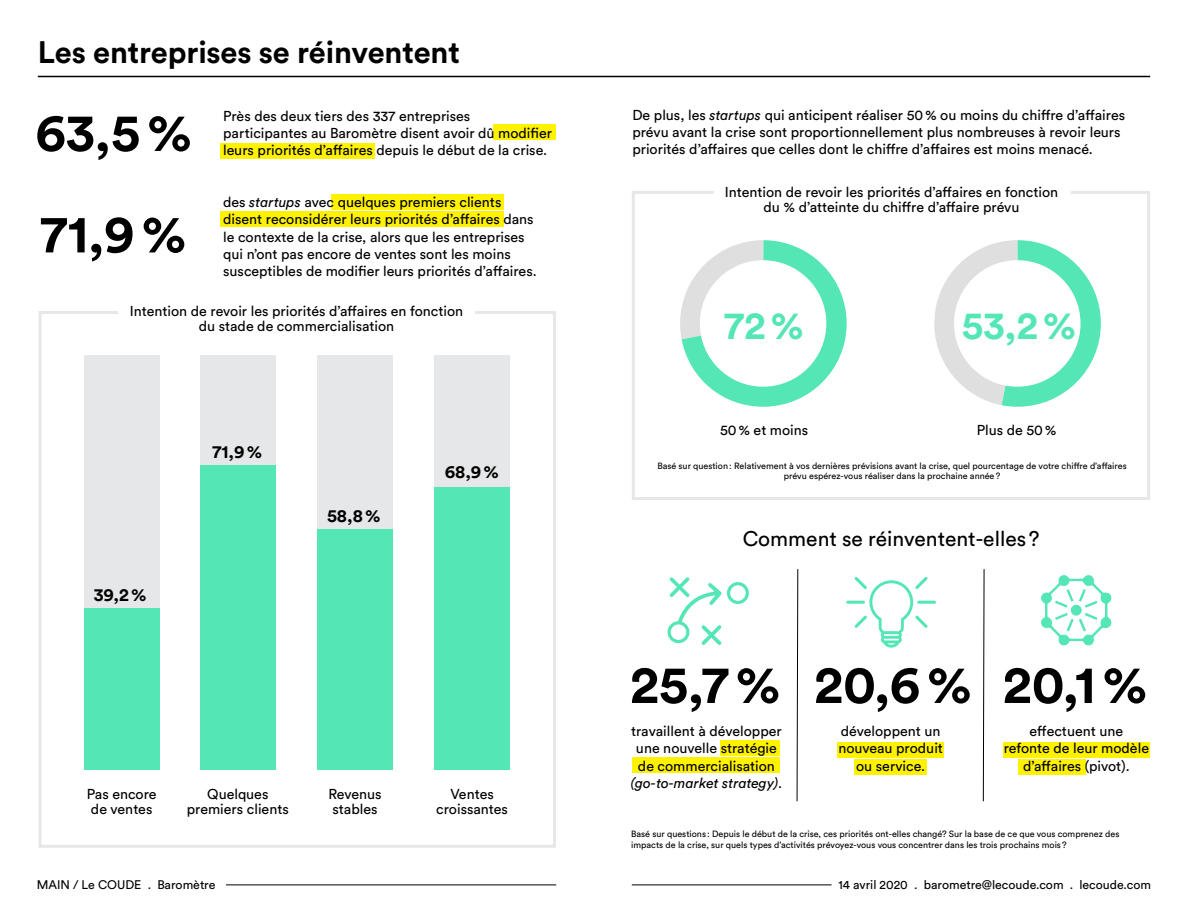
<style>
.page{position:relative;width:1188px;height:918px;background:#fff}
.page>*{position:absolute;margin:0;border:0;box-sizing:border-box;transform-origin:0 0}
.t1{font:700 52.8px "Circular Pro";color:#000}
.t2{font:700 39px "Circular Pro";color:#54e6b4}
.t3{font:700 30.75px "Circular Pro";letter-spacing:-.005em;color:#000}
.t4{font:21px "Circular Pro";color:#000}
.t5{font:700 18px "Circular Pro";color:#000}
.t6{font:14.25px/17.2px "Circular Pro";color:#000;text-align:center}
.t7{font:12.3px "Circular Pro";color:#000}
.t8{font:9px/10.5px "Circular Pro";color:#000}
.s1{font-style:italic}
</style>
<div class="page">
<hr style="left:226px;top:885px;width:330px;height:1px;background:#000">
<hr style="left:632px;top:885px;width:200px;height:1px;background:#000">
<div style="left:720px;top:741px;width:59px;height:15px;background:#fff200"></div>
<div style="left:837px;top:742px;width:107px;height:16px;background:#fff200"></div>
<div style="left:854px;top:759px;width:73px;height:16px;background:#fff200"></div>
<div style="left:1004px;top:742px;width:146px;height:16px;background:#fff200"></div>
<div style="left:1018px;top:759px;width:67px;height:16px;background:#fff200"></div>
<div style="left:632px;top:758px;width:147px;height:15px;background:#fff200"></div>
<div style="left:494px;top:124px;width:62px;height:16px;background:#fff200"></div>
<div style="left:220px;top:143px;width:154px;height:16px;background:#fff200"></div>
<div style="left:332px;top:194px;width:172px;height:16px;background:#fff200"></div>
<div style="left:220px;top:212px;width:284px;height:15px;background:#fff200"></div>
<hr style="left:38px;top:76px;width:1112px;height:1px;background:#000">
<svg style="left:632px;top:191px;width:518px;height:309px"></svg>
<hr style="left:848px;top:601px;width:15px;height:3px;background:#54e6b4">
<svg style="left:852px;top:577px;width:78px;height:71px"></svg>
<hr style="left:919px;top:601px;width:16px;height:3px;background:#54e6b4">
<svg style="left:1040px;top:574px;width:72px;height:72px"></svg>
<svg style="left:667px;top:577px;width:83px;height:68px"></svg>
<svg style="left:797px;top:569px;width:1px;height:233px"></svg>
<svg style="left:983px;top:569px;width:1px;height:233px"></svg>
<svg style="left:38px;top:311px;width:518px;height:537px"></svg>
<h3 class="t3" style="left:38px;top:31px;width:424px">Les entreprises se réinventent</h3>
<h1 class="t1" style="left:35px;top:96px;width:158px">63,5%</h1>
<h1 class="t1" style="left:41px;top:198px;width:147px">71,9%</h1>
<p class="t6" style="left:223px;top:106px;width:330px;text-align:left">Près des deux tiers des 337 entreprises participantes au Baromètre disent avoir dû modifier leurs priorités d’affaires depuis le début de la crise.</p>
<p class="t6" style="left:223px;top:193px;width:315px;text-align:left">des <span class="s1">startups</span> avec quelques premiers clients disent reconsidérer leurs priorités d’affaires dans le contexte de la crise, alors que les entreprises qui n’ont pas encore de ventes sont les moins susceptibles de modifier leurs priorités d’affaires.</p>
<p class="t6" style="left:130px;top:303px;width:335px;line-height:15px">Intention de revoir les priorités d’affaires en fonction du stade de commercialisation</p>
<p class="t5" style="left:94px;top:583px;width:54px">39,2%</p>
<p class="t5" style="left:212px;top:439px;width:51px">71,9%</p>
<p class="t5" style="left:327px;top:503px;width:55px">58,8%</p>
<p class="t5" style="left:445px;top:460px;width:56px">68,9%</p>
<p class="t6" style="left:87px;top:786px;width:71px;line-height:15px;text-align:left">Pas encore de ventes</p>
<p class="t6" style="left:187px;top:786px;width:104px;line-height:15px">Quelques premiers clients</p>
<p class="t6" style="left:328px;top:786px;width:55px;line-height:15px;text-align:left">Revenus stables</p>
<p class="t6" style="left:436px;top:786px;width:73px;line-height:15px">Ventes croissantes</p>
<p class="t6" style="left:632px;top:106px;width:494px;text-align:left">De plus, les <span class="s1">startups</span> qui anticipent réaliser 50% ou moins du chiffre d’affaires prévu avant la crise sont proportionnellement plus nombreuses à revoir leurs priorités d’affaires que celles dont le chiffre d’affaires est moins menacé.</p>
<p class="t6" style="left:725px;top:184px;width:335px;line-height:15px">Intention de revoir les priorités d’affaires en fonction du % d’atteinte du chiffre d’affaire prévu</p>
<h2 class="t2" style="left:725px;top:298px;width:81px">72%</h2>
<h2 class="t2" style="left:962px;top:298px;width:116px">53,2%</h2>
<p class="t6" style="left:720px;top:421px;width:90px">50% et moins</p>
<p class="t6" style="left:977px;top:421px;width:81px">Plus de 50%</p>
<p class="t8" style="left:657px;top:460px;width:471px;text-align:center">Basé sur question: Relativement à vos dernières prévisions avant la crise, quel pourcentage de votre chiffre d’affaires prévu espérez-vous réaliser dans la prochaine année?</p>
<h3 class="t4" style="left:743px;top:525px;width:298px">Comment se réinventent-elles?</h3>
<h1 class="t1" style="left:630px;top:648px;width:519px">25,7% 20,6% 20,1%</h1>
<p class="t6" style="left:631px;top:722px;width:153px">travaillent à développer une nouvelle stratégie de commercialisation <span class="s1">(go-to-market strategy)</span>.</p>
<p class="t6" style="left:838px;top:722px;width:106px">développent un nouveau produit ou service.</p>
<p class="t6" style="left:1004px;top:722px;width:147px">effectuent une<br>refonte de leur modèle d’affaires (pivot).</p>
<p class="t8" style="left:631px;top:828px;width:490px">Basé sur questions : Depuis le début de la crise, ces priorités ont-elles changé? Sur la base de ce que vous comprenez des impacts de la crise, sur quels types d’activités prévoyez-vous vous concentrer dans les trois prochains mois?</p>
<p class="t7" style="left:37px;top:876px;width:180px">MAIN / Le COUDE . Baromètre</p>
<p class="t7" style="left:838px;top:877px;width:314px">14 avril 2020 . barometre@lecoude.com . lecoude.com</p>
</div>
